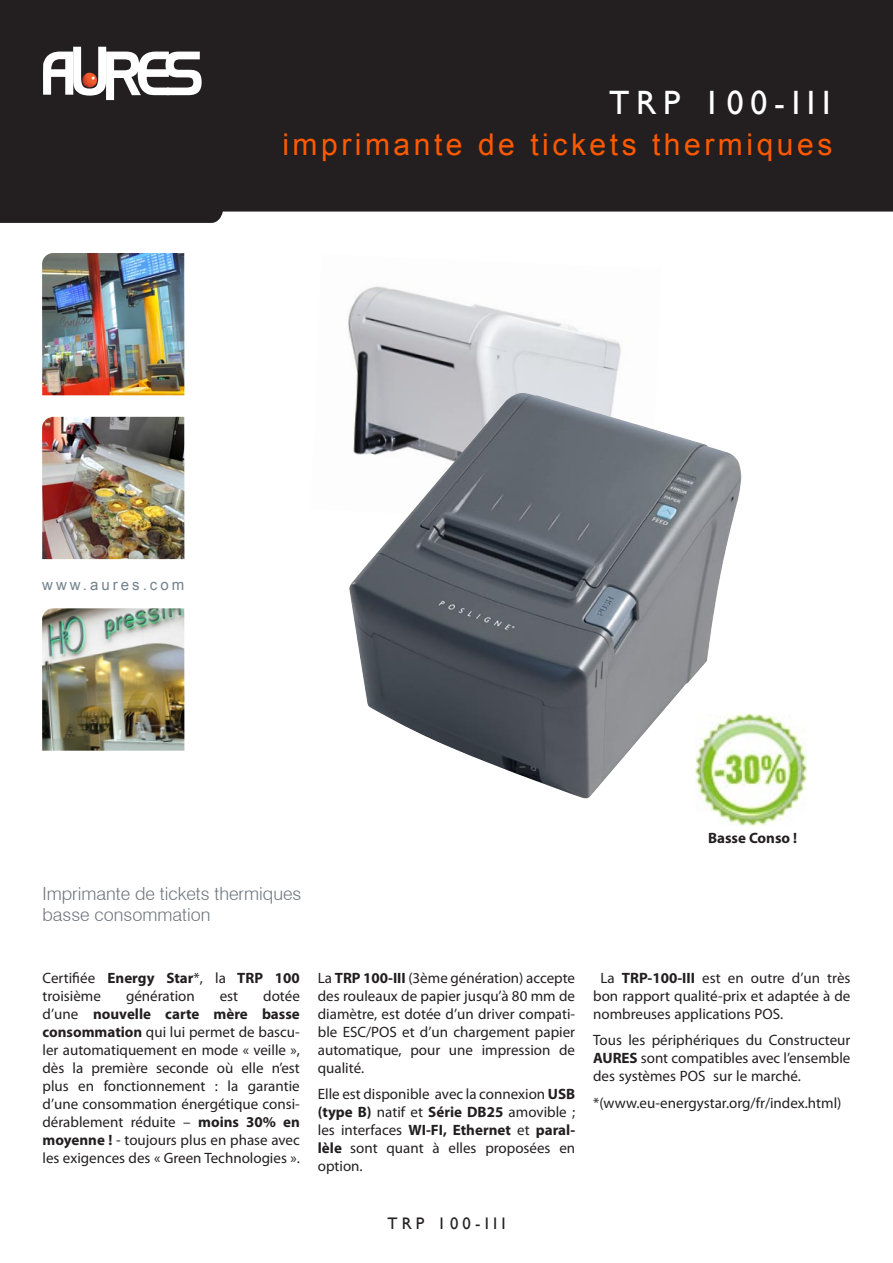
<style>
.page{position:relative;width:893px;height:1263px;background:#fff}
.page>*{position:absolute;margin:0;border:0;box-sizing:border-box;transform-origin:0 0}
.t1{font:33.75px "Gill Sans";letter-spacing:.2em;color:#fff}
.t2{font:30px "Arial";letter-spacing:.12em;color:#ff5900}
.t3{font:300 18px/21.6px "Swiss 721 BT";color:#6f767d}
.t4{font:16.65px "Gill Sans";letter-spacing:.25em;color:#231f20}
.t5{font:15px/18px "Myriad Pro";color:#231f20;text-align:justify}
.t6{font:15px "Arial";letter-spacing:.2em;color:#73828b}
.t7{font:700 15px "Myriad Pro";color:#231f20}
.s1{font-weight:700}
</style>
<div class="page">
<div style="left:0;top:0;width:893px;height:240px;background:#231f20"></div>
<svg style="left:0;top:212px;width:893px;height:614px"></svg>
<svg style="left:43px;top:47px;width:159px;height:53px"></svg>
<img style="left:42px;top:253px;width:142px;height:142px">
<img style="left:42px;top:417px;width:142px;height:142px">
<img style="left:42px;top:608px;width:142px;height:143px">
<img style="left:696px;top:714px;width:111px;height:111px">
<img style="left:310px;top:254px;width:352px;height:270px">
<img style="left:349px;top:393px;width:392px;height:406px">
<h1 class="t1" style="left:609px;top:83px;width:223px">TRP 100-III</h1>
<h2 class="t2" style="left:282px;top:125px;width:551px">imprimante de tickets thermiques</h2>
<p class="t6" style="left:42px;top:575px;width:143px">www.aures.com</p>
<p class="t7" style="left:708px;top:828px;width:91px">Basse Conso !</p>
<p class="t3" style="left:43px;top:882px;width:260px">Imprimante de tickets thermiques basse consommation</p>
<p class="t5" style="left:43px;top:969px;width:259px">Certifiée <span class="s1">Energy Star</span>*, la <span class="s1">TRP 100 </span>troisième</p>
<p class="t5" style="left:43px;top:987px;width:259px;text-indent:221px">dotée d’une <span class="s1">nouvelle carte mère basse consommation</span> qui lui permet de bascu&shy;ler automatiquement en mode « veille », dès la première seconde où elle n’est plus en fonctionnement : la garantie d’une consommation énergétique consi&shy;dérablement réduite – <span class="s1">moins 30% en moyenne !</span> - toujours plus en phase avec les exigences des « Green Technologies ».</p>
<p class="t5" style="left:126px;top:987px;width:70px">génération</p>
<p class="t5" style="left:220px;top:987px;width:20px">est</p>
<p class="t5" style="left:318px;top:969px;width:259px">La <span class="s1">TRP 100-III</span> (3ème génération) accepte des rouleaux de papier jusqu’à 80 mm de diamètre, est dotée d’un driver compati&shy;ble ESC/POS et d’un chargement papier automatique, pour une impression de qualité.</p>
<p class="t5" style="left:318px;top:1085px;width:259px">Elle est disponible avec la connexion <span class="s1">USB (type B)</span> natif et <span class="s1">Série DB25</span> amovible ; les interfaces <span class="s1">WI-FI, Ethernet</span> et <span class="s1">paral&shy;lèle</span> sont quant à elles proposées en option.</p>
<p class="t4" style="left:387px;top:1214px;width:120px">TRP 100-III</p>
<p class="t5" style="left:593px;top:969px;width:259px;text-indent:7px">La <span class="s1">TRP-100-III</span> est en outre d’un très bon rapport qualité-prix et adaptée à de nombreuses applications POS.</p>
<p class="t5" style="left:593px;top:1031px;width:259px">Tous les périphériques du Constructeur <span class="s1">AURES</span> sont compatibles avec l’ensemble des systèmes POS sur le marché.</p>
<p class="t5" style="left:593px;top:1094px;width:250px">*(www.eu-energystar.org/fr/index.html)</p>
</div>
